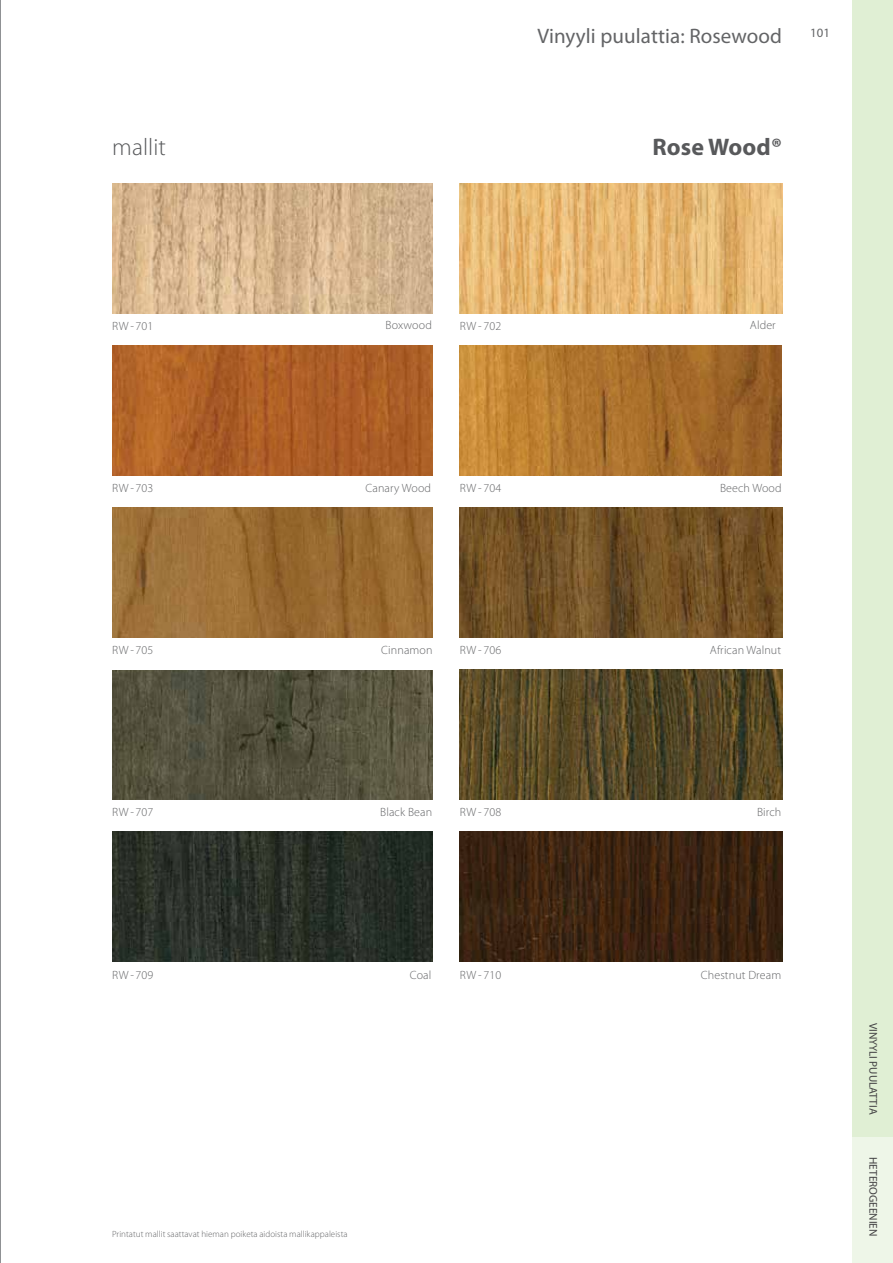
<style>
.page{position:relative;width:893px;height:1263px;background:#fff}
.page>*{position:absolute;margin:0;border:0;box-sizing:border-box;transform-origin:0 0}
.t1{font:700 24px "Myriad Pro";letter-spacing:.005em;color:#58595b}
.t2{font:300 24px "Myriad Pro";letter-spacing:.005em;color:#58595b}
.t3{font:21px "Myriad Pro";letter-spacing:.005em;color:#636466}
.t4{font:12.75px "Myriad Pro";color:#636466}
.t5{font:300 12px "Myriad Pro";letter-spacing:.01em;color:#636466}
.t6{font:11.25px "Myriad Pro";color:#414042}
.t7{font:300 9px "Myriad Pro";letter-spacing:.005em;color:#636466}
</style>
<div class="page">
<hr style="left:0;top:0;width:1px;height:1263px;background:#808285">
<img style="left:112px;top:508px;width:321px;height:129px">
<img style="left:112px;top:832px;width:321px;height:129px">
<img style="left:112px;top:670px;width:321px;height:129px">
<img style="left:112px;top:184px;width:321px;height:129px">
<img style="left:112px;top:346px;width:321px;height:129px">
<img style="left:460px;top:508px;width:322px;height:129px">
<img style="left:460px;top:832px;width:322px;height:129px">
<img style="left:460px;top:670px;width:322px;height:129px">
<img style="left:460px;top:184px;width:322px;height:130px">
<img style="left:460px;top:346px;width:322px;height:129px">
<div style="left:852px;top:1137px;width:41px;height:126px;background:#eef6e8"></div>
<div style="left:852px;top:0;width:41px;height:1137px;background:#e0efd4"></div>
<h1 class="t2" style="left:112px;top:133px;width:55px">mallit</h1>
<h2 class="t3" style="left:537px;top:24px;width:246px">Vinyyli puulattia: Rosewood</h2>
<p class="t4" style="left:810px;top:25px;width:21px">101</p>
<h1 class="t1" style="left:652px;top:133px;width:131px">Rose Wood®</h1>
<p class="t5" style="left:112px;top:319px;width:43px">RW-701</p>
<p class="t5" style="left:386px;top:318px;width:48px">Boxwood</p>
<p class="t5" style="left:460px;top:319px;width:43px">RW-702</p>
<p class="t5" style="left:750px;top:318px;width:27px">Alder</p>
<p class="t5" style="left:112px;top:481px;width:43px">RW-703</p>
<p class="t5" style="left:366px;top:481px;width:67px">Canary Wood</p>
<p class="t5" style="left:460px;top:481px;width:43px">RW-704</p>
<p class="t5" style="left:720px;top:481px;width:63px">Beech Wood</p>
<p class="t5" style="left:112px;top:643px;width:43px">RW-705</p>
<p class="t5" style="left:381px;top:643px;width:53px">Cinnamon</p>
<p class="t5" style="left:460px;top:643px;width:43px">RW-706</p>
<p class="t5" style="left:710px;top:643px;width:73px">African Walnut</p>
<p class="t5" style="left:112px;top:806px;width:43px">RW-707</p>
<p class="t5" style="left:380px;top:805px;width:53px">Black Bean</p>
<p class="t5" style="left:460px;top:806px;width:43px">RW-708</p>
<p class="t5" style="left:757px;top:806px;width:26px">Birch</p>
<p class="t5" style="left:112px;top:969px;width:43px">RW-709</p>
<p class="t5" style="left:410px;top:968px;width:23px">Coal</p>
<p class="t5" style="left:460px;top:969px;width:43px">RW-710</p>
<p class="t5" style="left:701px;top:968px;width:82px">Chestnut Dream</p>
<p class="t6" style="left:879px;top:1023px;width:93px;rotate:90deg">VINYYLI PUULATTIA</p>
<p class="t7" style="left:112px;top:1229px;width:237px">Printatut mallit saattavat hieman poiketa aidoista mallikappaleista</p>
<p class="t6" style="left:879px;top:1157px;width:81px;rotate:90deg">HETEROGEENIEN</p>
</div>
